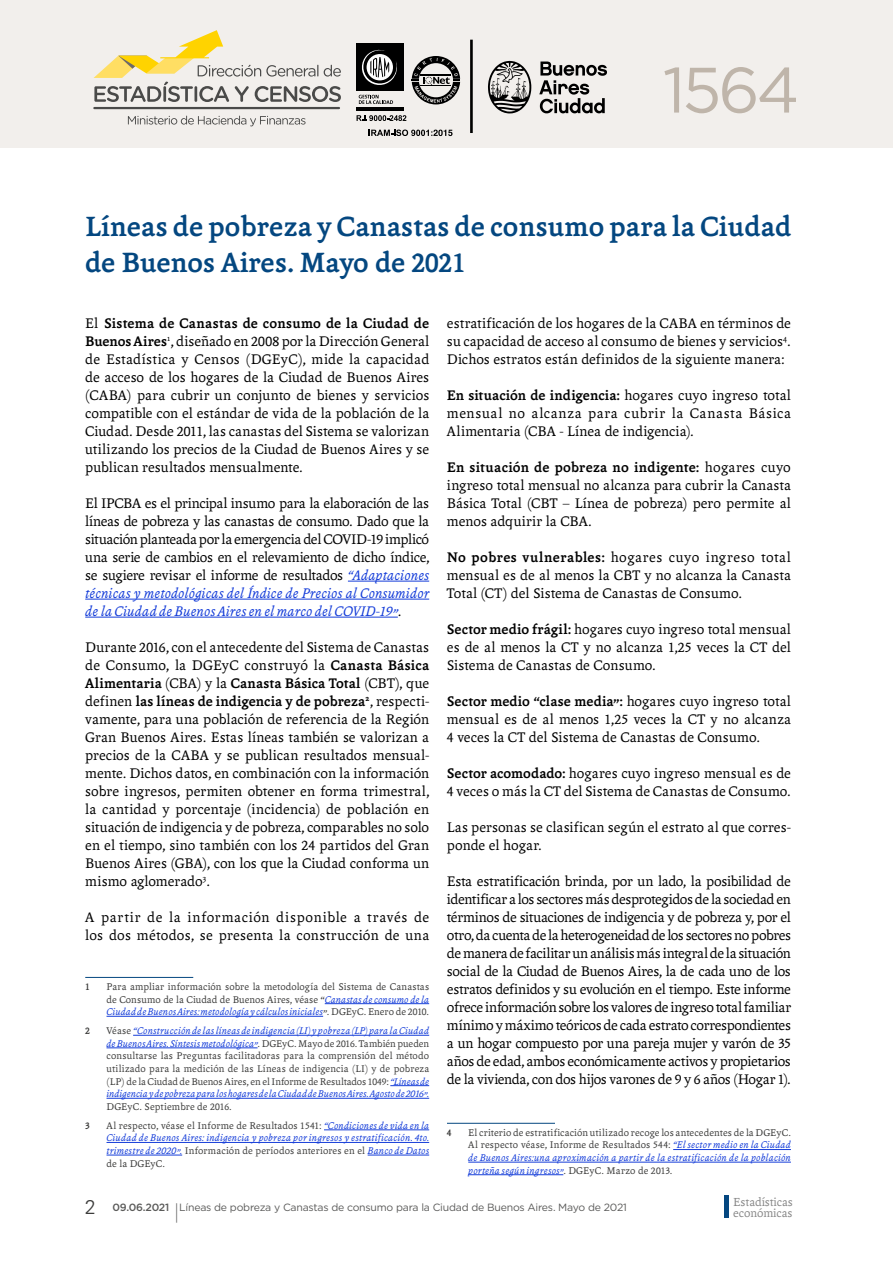
<style>
.page{position:relative;width:893px;height:1263px;background:#fff}
.page>*{position:absolute;margin:0;border:0;box-sizing:border-box;transform-origin:0 0}
.t1{font:64.05px "Gotham";color:#bfb5aa}
.t2{font:700 30px/36px "Andralis ND Os F";letter-spacing:.01em;color:#044780}
.t3{font:21px "Gotham";color:#5a5a59;scale:.5 1}
.t4{font:300 19.5px "Zurich BT";color:#3c3c3b}
.t5{font:15px/18px "Andralis ND Os F";letter-spacing:.005em;color:#000;text-align:justify}
.t6{font:15px/18px "Andralis ND Os F";letter-spacing:.035em;color:#000}
.t7{font:12.6px "Andralis ND Os F";color:#878787}
.t8{font:10.5px/12.6px "Andralis ND Os F";letter-spacing:.01em;color:#3c3c3b;text-align:justify}
.t9{font:italic 10.5px/12.6px "Andralis ND Os F";letter-spacing:.02em;color:#163ed9;text-align:justify}
.t10{font:10.5px "Gotham";letter-spacing:-.02em;color:#5a5a59}
.t11{font:500 10.5px "Gotham";letter-spacing:-.02em;color:#5a5a59}
.t12{font:700 10.5px "Andralis NDSC";color:#3c3c3b}
.s1{font-family:"Andralis NDSC"}
.s2{font-weight:700}
.s3{font-style:italic;color:#163ed9}
.s4{font-family:"Andralis NDSC";font-style:italic;color:#163ed9}
.s5{font-style:normal;color:#3c3c3b}
.s6{font-family:"Andralis NDSC";font-style:normal;color:#3c3c3b}
</style>
<div class="page">
<div style="left:724px;top:1195px;width:5px;height:23px;background:#044780"></div>
<hr style="left:348px;top:581px;width:81px;height:1px;background:#163ed9">
<hr style="left:85px;top:599px;width:344px;height:1px;background:#163ed9">
<hr style="left:85px;top:617px;width:313px;height:1px;background:#163ed9">
<hr style="left:85px;top:977px;width:108px;height:1px;background:#044780">
<hr style="left:325px;top:1003px;width:104px;height:1px;background:#163ed9">
<hr style="left:107px;top:1016px;width:216px;height:1px;background:#163ed9">
<hr style="left:133px;top:1035px;width:296px;height:1px;background:#163ed9">
<hr style="left:107px;top:1047px;width:151px;height:1px;background:#163ed9">
<hr style="left:390px;top:1085px;width:39px;height:1px;background:#163ed9">
<hr style="left:107px;top:1098px;width:322px;height:1px;background:#163ed9">
<hr style="left:324px;top:1129px;width:105px;height:1px;background:#163ed9">
<hr style="left:107px;top:1142px;width:322px;height:1px;background:#163ed9">
<hr style="left:107px;top:1155px;width:75px;height:1px;background:#163ed9">
<hr style="left:368px;top:1155px;width:61px;height:1px;background:#163ed9">
<hr style="left:447px;top:1123px;width:108px;height:1px;background:#044780">
<hr style="left:673px;top:1149px;width:118px;height:1px;background:#163ed9">
<hr style="left:468px;top:1162px;width:323px;height:1px;background:#163ed9">
<hr style="left:468px;top:1174px;width:95px;height:1px;background:#163ed9">
<div style="left:0;top:0;width:893px;height:148px;background:#f2efec"></div>
<hr style="left:470px;top:40px;width:3px;height:93px;background:#000">
<svg style="left:488px;top:61px;width:43px;height:52px"></svg>
<svg style="left:539px;top:62px;width:68px;height:51px"></svg>
<svg style="left:94px;top:30px;width:247px;height:72px"></svg>
<hr style="left:94px;top:107px;width:245px;height:2px;background:#4a4a49">
<div style="left:356px;top:44px;width:48px;height:47px;background:#000"></div>
<hr style="left:356px;top:107px;width:48px;height:3px;background:#000">
<svg style="left:361px;top:49px;width:36px;height:36px"></svg>
<svg style="left:359px;top:95px;width:34px;height:9px"></svg>
<svg style="left:357px;top:115px;width:49px;height:6px"></svg>
<svg style="left:412px;top:56px;width:48px;height:48px"></svg>
<svg style="left:369px;top:130px;width:83px;height:6px"></svg>
<svg style="left:128px;top:116px;width:178px;height:10px"></svg>
<h1 class="t1" style="left:663px;top:49px;width:138px">1564</h1>
<h2 class="t2" style="left:85px;top:209px;width:708px">Líneas de pobreza y Canastas de consumo para la Ciudad de Buenos Aires. Mayo de <span class="s1">2021</span></h2>
<p class="t5" style="left:85px;top:314px;width:345px">El <span class="s2">Sistema de Canastas de consumo de la Ciudad de Buenos Aires</span><sup>1</sup>, diseñado en <span class="s1">2008</span> por la Dirección General de Estadística y Censos (DGEyC), mide la capacidad de acceso de los hogares de la Ciudad de Buenos Aires (CABA) para cubrir un conjunto de bienes y servicios compatible con el estándar de vida de la población de la Ciudad. Desde <span class="s1">2011</span>, las canastas del Sistema se valorizan utilizando los precios de la Ciudad de Buenos Aires y se publican resultados mensualmente.</p>
<p class="t5" style="left:85px;top:494px;width:345px">El IPCBA es el principal insumo para la elaboración de las líneas de pobreza y las canastas de consumo. Dado que la situación planteada por la emergencia del COVID-<span class="s1">19</span> implicó una serie de cambios en el relevamiento de dicho índice, se sugiere revisar el informe de resultados <span class="s3">“Adaptaciones técnicas y metodológicas del Índice de Precios al Consumidor de la Ciudad de Buenos Aires en el marco del COVID-</span><span class="s4">19</span><span class="s3">”</span>.</p>
<p class="t5" style="left:85px;top:638px;width:345px">Durante <span class="s1">2016</span>, con el antecedente del Sistema de Canastas de Consumo, la DGEyC construyó la <span class="s2">Canasta Básica Alimentaria</span> (CBA) y la <span class="s2">Canasta Básica Total</span> (CBT), que definen <span class="s2">las líneas de indigencia y de pobreza</span><sup>2</sup>, respecti&shy;vamente, para una población de referencia de la Región Gran Buenos Aires. Estas líneas también se valorizan a precios de la CABA y se publican resultados mensual&shy;mente. Dichos datos, en combinación con la información sobre ingresos, permiten obtener en forma trimestral, la cantidad y porcentaje (incidencia) de población en situación de indigencia y de pobreza, comparables no solo en el tiempo, sino también con los <span class="s1">24</span> partidos del Gran Buenos Aires (GBA), con los que la Ciudad conforma un mismo aglomerado<sup>3</sup>.</p>
<p class="t6" style="left:85px;top:908px;width:345px">A partir de la información disponible a través de los dos métodos, se presenta la construcción de una</p>
<p class="t12" style="left:85px;top:981px;width:6px">1</p>
<p class="t8" style="left:107px;top:980px;width:324px">Para ampliar información sobre la metodología del Sistema de Canastas de Consumo de la Ciudad de Buenos Aires, véase “<span class="s3">Canastas de consumo de la Ciudad de Buenos Aires: metodología y cálculos iniciales</span>”. DGEyC. Enero de <span class="s1">2010</span>.</p>
<p class="t12" style="left:85px;top:1025px;width:6px">2</p>
<p class="t8" style="left:107px;top:1025px;width:324px">Véase <span class="s3">“Construcción de las líneas de indigencia (LI) y pobreza (LP) para la Ciudad de Buenos Aires. Síntesis metodológica”</span>. DGEyC. Mayo de <span class="s1">2016</span>. También pueden consultarse las Preguntas facilitadoras para la comprensión del método utilizado para la medición de las Líneas de indigencia (LI) y de pobreza (LP) de la Ciudad de Buenos Aires, en el Informe de Resultados <span class="s1">1049</span>: <span class="s3">“Líneas de indigencia y de pobreza para los hogares de la Ciudad de Buenos Aires. Agosto de</span> <span class="s4">2016</span><span class="s3">”.<br></span>DGEyC. Septiembre de <span class="s1">2016</span>.</p>
<p class="t12" style="left:85px;top:1120px;width:6px">3</p>
<p class="t9" style="left:107px;top:1119px;width:324px"><span class="s5">Al respecto, véase el Informe de Resultados</span> <span class="s6">1541</span><span class="s5">:</span> “Condiciones de vida en la Ciudad de Buenos Aires: indigencia y pobreza por ingresos y estratificación. <span class="s1">4</span>to. trimestre de <span class="s1">2020</span>”. <span class="s5">Información de períodos anteriores en el</span> Banco de Datos <span class="s5">de la DGEyC.</span></p>
<p class="t5" style="left:447px;top:314px;width:345px">estratificación de los hogares de la CABA en términos de su capacidad de acceso al consumo de bienes y servicios<sup>4</sup>.<br>Dichos estratos están definidos de la siguiente manera:</p>
<p class="t5" style="left:447px;top:386px;width:345px"><span class="s2">En situación de indigencia:</span> hogares cuyo ingreso total mensual no alcanza para cubrir la Canasta Básica Alimentaria (CBA - Línea de indigencia).</p>
<p class="t5" style="left:447px;top:458px;width:345px"><span class="s2">En situación de pobreza no indigente:</span> hogares cuyo ingreso total mensual no alcanza para cubrir la Canasta Básica Total (CBT – Línea de pobreza) pero permite al menos adquirir la CBA.</p>
<p class="t5" style="left:447px;top:548px;width:345px"><span class="s2">No pobres vulnerables:</span> hogares cuyo ingreso total mensual es de al menos la CBT y no alcanza la Canasta Total (CT) del Sistema de Canastas de Consumo.</p>
<p class="t5" style="left:447px;top:620px;width:345px"><span class="s2">Sector medio frágil:</span> hogares cuyo ingreso total mensual es de al menos la CT y no alcanza <span class="s1">1</span>,<span class="s1">25</span> veces la CT del Sistema de Canastas de Consumo.</p>
<p class="t5" style="left:447px;top:692px;width:345px"><span class="s2">Sector medio “clase media”:</span> hogares cuyo ingreso total mensual es de al menos <span class="s1">1</span>,<span class="s1">25</span> veces la CT y no alcanza <span class="s1">4</span> veces la CT del Sistema de Canastas de Consumo.</p>
<p class="t5" style="left:447px;top:764px;width:345px"><span class="s2">Sector acomodado:</span> hogares cuyo ingreso mensual es de<br><span class="s1">4</span> veces o más la CT del Sistema de Canastas de Consumo.</p>
<p class="t5" style="left:447px;top:818px;width:345px">Las personas se clasifican según el estrato al que corres&shy;ponde el hogar.</p>
<p class="t5" style="left:447px;top:872px;width:346px">Esta estratificación brinda, por un lado, la posibilidad de identificar a los sectores más desprotegidos de la sociedad en términos de situaciones de indigencia y de pobreza y, por el otro, da cuenta de la heterogeneidad de los sectores no pobres de manera de facilitar un análisis más integral de la situación social de la Ciudad de Buenos Aires, la de cada uno de los estratos definidos y su evolución en el tiempo. Este informe ofrece información sobre los valores de ingreso total familiar mínimo y máximo teóricos de cada estrato correspondientes a un hogar compuesto por una pareja mujer y varón de <span class="s1">35 </span>años de edad, ambos económicamente activos y propietarios de la vivienda, con dos hijos varones de <span class="s1">9</span> y <span class="s1">6</span> años (Hogar <span class="s1">1</span>).</p>
<p class="t12" style="left:447px;top:1127px;width:6px">4</p>
<p class="t8" style="left:468px;top:1126px;width:324px">El criterio de estratificación utilizado recoge los antecedentes de la DGEyC.<br>Al respecto véase, Informe de Resultados <span class="s1">544</span>: <span class="s3">“El sector medio en la Ciudad de Buenos Aires:una aproximación a partir de la estratificación de la población porteña según ingresos”</span>. DGEyC. Marzo de <span class="s1">2013</span>.</p>
<p class="t7" style="left:733px;top:1195px;width:61px">Estadísticas</p>
<h3 class="t4" style="left:85px;top:1195px;width:12px">2</h3>
<p class="t7" style="left:733px;top:1206px;width:61px">económicas</p>
<p class="t10" style="left:179px;top:1200px;width:449px">Líneas de pobreza y Canastas de consumo para la Ciudad de Buenos Aires. Mayo de 2021</p>
<p class="t11" style="left:112px;top:1200px;width:58px">09.06.2021</p>
<h3 class="t3" style="left:175px;top:1199px;width:8px">|</h3>
</div>
